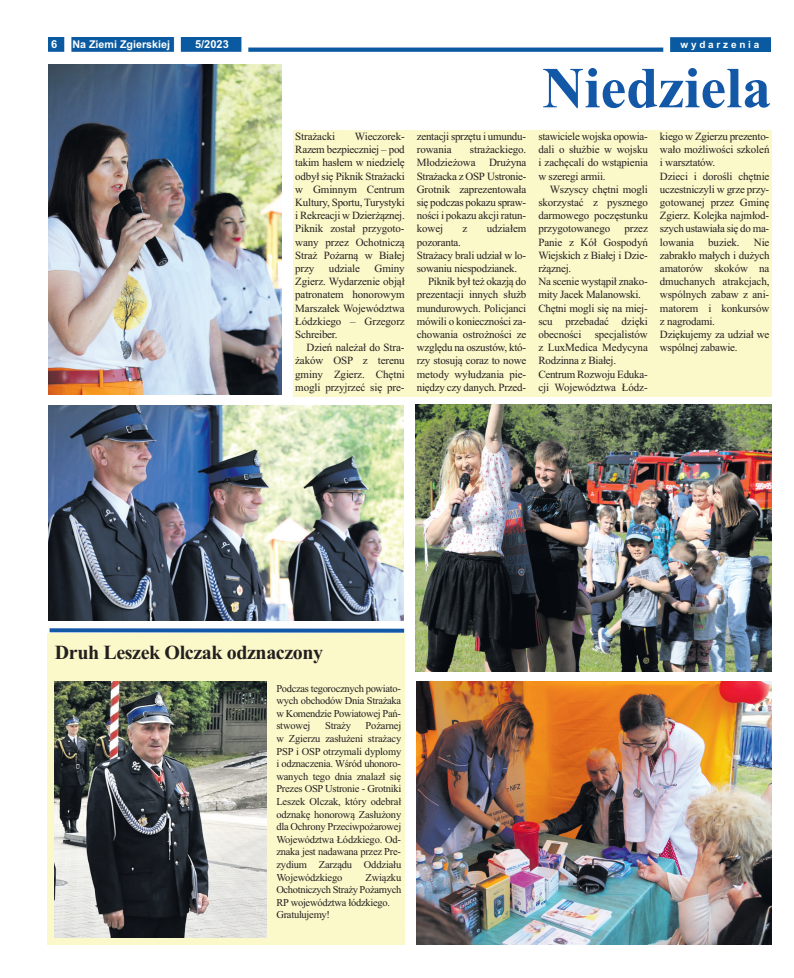
<style>
.page{position:relative;width:794px;height:978px;background:#fff}
.page>*{position:absolute;margin:0;border:0;box-sizing:border-box;transform-origin:0 0}
.t1{font:700 58px "Times New Roman";color:#1357a7}
.t2{font:700 20px "Times New Roman";letter-spacing:-.02em;color:#231f20}
.t3{font:11px/13.2px "Times New Roman";letter-spacing:-.01em;color:#231f20;text-align:justify}
.t4{font:700 11px "Arial";color:#fff}
.t5{font:700 10.7px "Arial";color:#fff}
.t6{font:10.5px/12.6px "Times New Roman";letter-spacing:-.025em;color:#231f20;text-align:justify}
.t7{font:700 10px "Arial";letter-spacing:.28em;color:#fff}
</style>
<div class="page">
<svg style="left:47px;top:628px;width:358px;height:7px;background:#628ebb"></svg>
<img style="left:48px;top:64px;width:234px;height:331px">
<img style="left:416px;top:681px;width:355px;height:263px">
<img style="left:48px;top:406px;width:356px;height:215px">
<img style="left:48px;top:38px;width:723px;height:14px">
<div style="left:48px;top:634px;width:356px;height:310px;background:#fbf9ca"></div>
<img style="left:55px;top:681px;width:211px;height:256px">
<img style="left:415px;top:405px;width:356px;height:267px">
<p class="t4" style="left:51px;top:38px;width:8px">6</p>
<p class="t5" style="left:72px;top:38px;width:99px">Na Ziemi Zgierskiej</p>
<p class="t4" style="left:195px;top:38px;width:35px">5/2023</p>
<p class="t7" style="left:680px;top:39px;width:80px">wydarzenia</p>
<h1 class="t1" style="left:542px;top:53px;width:230px">Niedziela</h1>
<p class="t3" style="left:295px;top:130px;width:111px;text-indent:60px">Wieczorek-Razem bezpieczniej – pod takim hasłem w niedzielę odbył się Piknik Strażacki w Gminnym Centrum Kultury, Sportu, Turystyki i Rekreacji w Dzierżąznej.<br>Piknik został przygoto&shy;wany przez Ochotniczą Straż Pożarną w Białej przy</p>
<p class="t3" style="left:295px;top:130px;width:42px">Strażacki</p>
<p class="t3" style="left:295px;top:262px;width:111px;text-indent:79px">Gminy Zgierz. Wydarzenie objął patronatem honorowym Marszałek Województwa Łódzkiego – Grzegorz Schreiber.</p>
<p class="t3" style="left:295px;top:341px;width:111px;text-indent:11px">Dzień należał do Stra&shy;żaków OSP z terenu gminy Zgierz. Chętni mogli przyjrzeć się pre-</p>
<p class="t3" style="left:329px;top:262px;width:33px">udziale</p>
<p class="t3" style="left:417px;top:130px;width:111px">zentacji sprzętu i umundu&shy;rowania</p>
<p class="t3" style="left:417px;top:143px;width:111px;text-indent:53px">strażackiego.<br>Młodzieżowa Drużyna Strażacka z OSP Ustronie-Grotnik zaprezentowała się podczas pokazu spraw&shy;ności i pokazu akcji ratun&shy;kowej</p>
<p class="t3" style="left:462px;top:222px;width:6px">z</p>
<p class="t3" style="left:487px;top:222px;width:41px">udziałem</p>
<p class="t3" style="left:417px;top:235px;width:46px">pozoranta.</p>
<p class="t3" style="left:417px;top:248px;width:111px">Strażacy brali udział w lo-</p>
<p class="t3" style="left:417px;top:262px;width:102px">sowaniu niespodzianek.</p>
<p class="t3" style="left:428px;top:275px;width:100px">Piknik był też okazją do</p>
<p class="t3" style="left:417px;top:288px;width:111px">prezentacji innych służb</p>
<p class="t3" style="left:417px;top:301px;width:111px">mundurowych. Policjanci</p>
<p class="t3" style="left:417px;top:314px;width:111px">mówili o konieczności za-</p>
<p class="t3" style="left:417px;top:328px;width:111px">chowania ostrożności ze</p>
<p class="t3" style="left:417px;top:341px;width:111px">względu na oszustów, któ-</p>
<p class="t3" style="left:417px;top:354px;width:111px">rzy stosują coraz to nowe</p>
<p class="t3" style="left:417px;top:367px;width:111px">metody wyłudzania pie-</p>
<p class="t3" style="left:417px;top:380px;width:111px">niędzy czy danych. Przed-</p>
<p class="t3" style="left:538px;top:130px;width:111px">stawiciele wojska opowia&shy;dali o służbie w wojsku i zachęcali do wstąpienia w szeregi armii.</p>
<p class="t3" style="left:538px;top:182px;width:111px;text-indent:11px">Wszyscy chętni mogli skorzystać z pysznego darmowego poczęstunku przygotowanego</p>
<p class="t3" style="left:538px;top:222px;width:111px;text-align:left;text-indent:86px">przez<br>Panie z Kół Gospodyń<br>Wiejskich z Białej i Dzie&shy;rżąznej.<br>Na scenie wystąpił znako&shy;mity Jacek Malanowski.<br>Chętni mogli się na miej&shy;scu przebadać dzięki obecności specjalistów z LuxMedica Medycyna<br>Rodzinna z Białej.<br>Centrum Rozwoju Eduka&shy;cji Województwa Łódz-</p>
<p class="t3" style="left:660px;top:130px;width:111px;text-align:left">kiego w Zgierzu prezento&shy;wało możliwości szkoleń i warsztatów.<br>Dzieci i dorośli chętnie uczestniczyli w grze przy&shy;gotowanej przez Gminę<br>Zgierz. Kolejka najmłod&shy;szych ustawiała się do ma&shy;lowania</p>
<p class="t3" style="left:660px;top:235px;width:111px;text-align:left;text-indent:94px">Nie zabrakło małych i dużych amatorów skoków na dmuchanych atrakcjach, wspólnych zabaw z ani&shy;matorem i konkursów z nagrodami.<br>Dziękujemy za udział we wspólnej zabawie.</p>
<p class="t3" style="left:708px;top:235px;width:33px">buziek.</p>
<h2 class="t2" style="left:55px;top:640px;width:270px">Druh Leszek Olczak odznaczony</h2>
<p class="t6" style="left:276px;top:682px;width:126px">Podczas tegorocznych powiato&shy;wych obchodów Dnia Strażaka w Komendzie Powiatowej Pań&shy;stwowej</p>
<p class="t6" style="left:276px;top:719px;width:126px;text-indent:89px">Pożarnej w Zgierzu zasłużeni strażacy PSP i OSP otrzymali dyplomy i odznaczenia. Wśród uhonoro&shy;wanych tego dnia znalazł się Prezes OSP Ustronie - Grotniki Leszek Olczak, który odebrał odznakę honorową Zasłużony dla Ochrony Przeciwpożarowej Województwa Łódzkiego. Od&shy;znaka jest nadawana przez Pre&shy;zydium Zarządu Oddziału Wojewódzkiego</p>
<p class="t6" style="left:325px;top:719px;width:28px">Straży</p>
<p class="t6" style="left:276px;top:871px;width:126px;text-align:left;text-indent:89px">Związku<br>Ochotniczych Straży Pożarnych<br>RP województwa łódzkiego.<br>Gratulujemy!</p>
</div>
